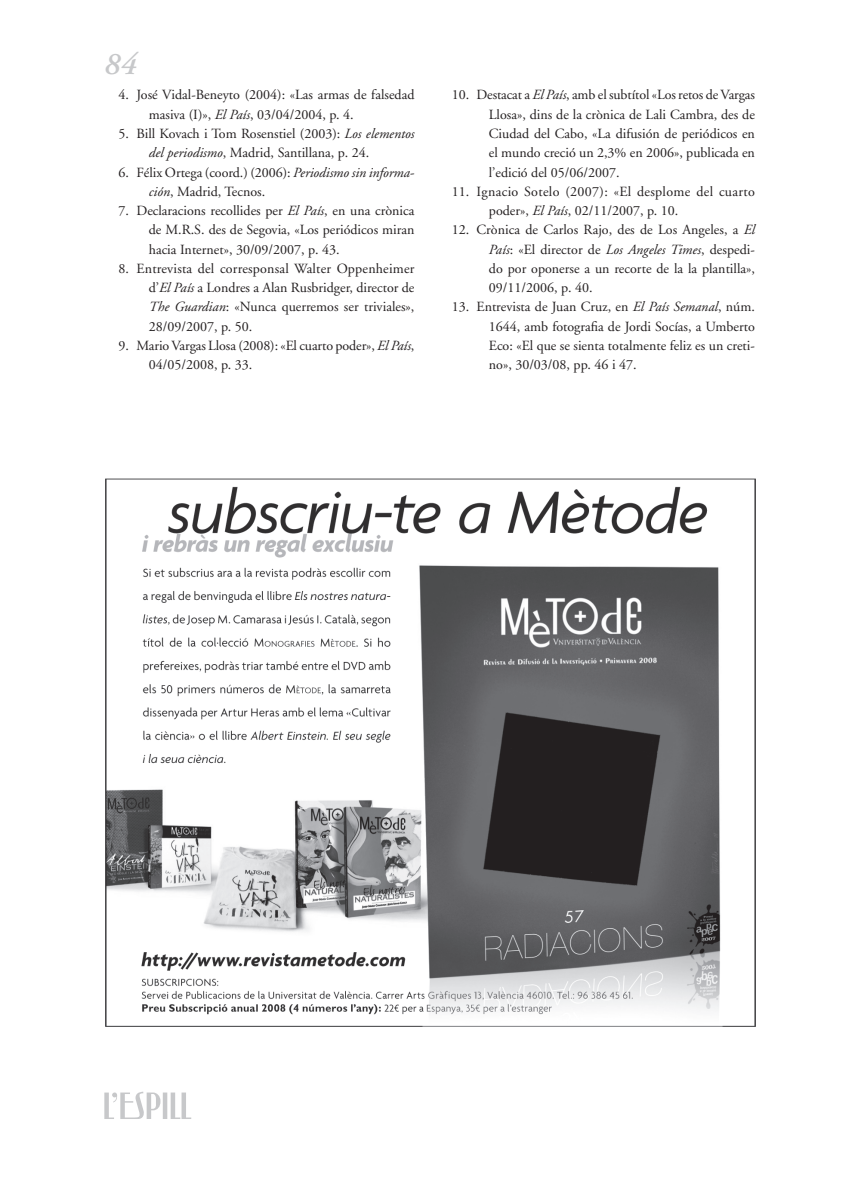
<style>
.page{position:relative;width:844px;height:1191px;background:#fff}
.page>*{position:absolute;margin:0;border:0;box-sizing:border-box;transform-origin:0 0}
.t1{font:italic 600 31.5px "Adobe Garamond";color:#c7c8ca}
.t2{font:14px/19.2px "Adobe Garamond";color:#231f20;text-align:justify}
.t3{font:14px/19.2px "Adobe Garamond";letter-spacing:.025em;color:#231f20}
.s1{font-style:italic}
</style>
<div class="page">
<svg style="left:104px;top:1091px;width:87px;height:28px"></svg>
<img style="left:105px;top:478px;width:651px;height:549px">
<h1 class="t1" style="left:104px;top:51px;width:34px">84</h1>
<p class="t2" style="left:149px;top:87px;width:267px;text-indent:-30px">4. José Vidal-Beneyto (2004): «Las armas de falsedad masiva (I)», <span class="s1">El País</span>, 03/04/2004, p. 4.</p>
<p class="t2" style="left:149px;top:125px;width:267px;text-indent:-30px">5. Bill Kovach i Tom Rosenstiel (2003): <span class="s1">Los elementos del periodismo</span>, Madrid, Santillana, p. 24.</p>
<p class="t2" style="left:149px;top:164px;width:267px;text-indent:-30px">6. Félix Ortega (coord.) (2006): <span class="s1">Periodismo sin informa&shy;ción</span>, Madrid, Tecnos.</p>
<p class="t2" style="left:149px;top:202px;width:267px;text-indent:-30px">7. Declaracions recollides per <span class="s1">El País</span>, en una crònica de M.R.S. des de Segovia, «Los periódicos miran hacia Internet», 30/09/2007, p. 43.</p>
<p class="t2" style="left:149px;top:260px;width:267px;text-indent:-30px">8. Entrevista del corresponsal Walter Oppenheimer d’<span class="s1">El País</span> a Londres a Alan Rusbridger, director de <span class="s1">The Guardian</span>: «Nunca querremos ser triviales», 28/09/2007, p. 50.</p>
<p class="t2" style="left:149px;top:337px;width:267px;text-indent:-30px">9. Mario Vargas Llosa (2008): «El cuarto poder», <span class="s1">El País</span>,<br>04/05/2008, p. 33.</p>
<p class="t2" style="left:489px;top:87px;width:267px;text-indent:-37px">10. Destacat a <span class="s1">El País</span>, amb el subtítol «Los retos de Vargas Llosa», dins de la crònica de Lali Cambra, des de Ciudad del Cabo, «La difusión de periódicos en el mundo creció un 2,3% en 2006», publicada en l’edició del 05/06/2007.</p>
<p class="t3" style="left:489px;top:183px;width:267px;text-indent:-37px">11. Ignacio Sotelo (2007): «El desplome del cuarto poder», <span class="s1">El País</span>, 02/11/2007, p. 10.</p>
<p class="t2" style="left:489px;top:221px;width:267px;text-indent:-37px">12. Crònica de Carlos Rajo, des de Los Angeles, a <span class="s1">El País</span>: «El director de <span class="s1">Los Angeles Times</span>, despedi&shy;do por oponerse a un recorte de la la plantilla», 09/11/2006, p. 40.</p>
<p class="t2" style="left:489px;top:298px;width:267px;text-indent:-37px">13. Entrevista de Juan Cruz, en <span class="s1">El País Semanal</span>, núm.<br>1644, amb fotografia de Jordi Socías, a Umberto Eco: «El que se sienta totalmente feliz es un creti&shy;no», 30/03/08, pp. 46 i 47.</p>
</div>
